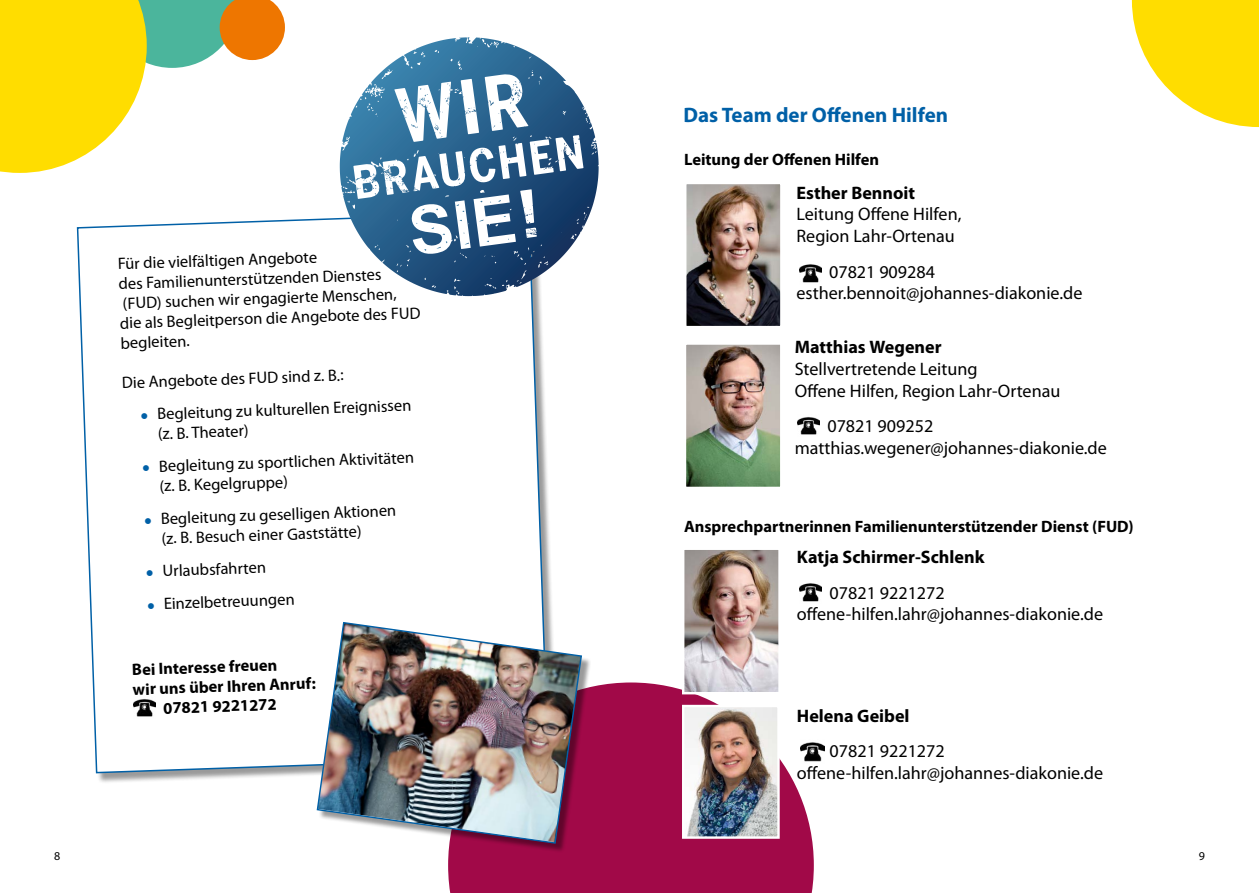
<style>
.page{position:relative;width:1259px;height:893px;background:#fff}
.page>*{position:absolute;margin:0;border:0;box-sizing:border-box;transform-origin:0 0}
.t1{font:700 21px "Myriad Pro";color:#0060a7}
.t2{font:18.15px/21.8px "Myriad Pro";color:#000}
.t3{font:700 18.15px "Myriad Pro";color:#000}
.t4{font:16.5px/19.8px "Myriad Pro";color:#000}
.t5{font:700 16.5px "Myriad Pro";color:#000}
.t6{font:12px "Myriad Pro";color:#000}
.s1{font-family:"Century Gothic";font-size:13.5px;color:#0060a7}
</style>
<div class="page">
<svg style="left:448px;top:682px;width:366px;height:211px;background:#ac265e"></svg>
<svg style="left:0;top:0;width:285px;height:173px"></svg>
<div style="left:79px;top:213px;width:480px;height:571px;background:#000;opacity:.4"></div>
<svg style="left:76px;top:211px;width:473px;height:563px"></svg>
<img style="left:687px;top:345px;width:92px;height:141px">
<div style="left:684px;top:342px;width:98px;height:147px;border:2px solid #fff"></div>
<img style="left:799px;top:264px;width:23px;height:19px">
<img style="left:797px;top:417px;width:23px;height:18px">
<img style="left:799px;top:583px;width:23px;height:19px">
<div style="left:318px;top:624px;width:273px;height:229px;background:#000;opacity:.4"></div>
<img style="left:316px;top:621px;width:267px;height:223px">
<svg style="left:388px;top:37px;width:81px;height:29px"></svg>
<svg style="left:353px;top:73px;width:230px;height:181px"></svg>
<img style="left:133px;top:696px;width:22px;height:22px">
<img style="left:685px;top:550px;width:93px;height:141px">
<div style="left:682px;top:547px;width:99px;height:147px;border:2px solid #fff"></div>
<img style="left:800px;top:739px;width:24px;height:24px">
<img style="left:685px;top:708px;width:91px;height:128px">
<div style="left:682px;top:705px;width:97px;height:134px;border:2px solid #fff"></div>
<img style="left:687px;top:185px;width:92px;height:140px">
<div style="left:684px;top:182px;width:98px;height:146px;border:2px solid #fff"></div>
<svg style="left:1132px;top:0;width:127px;height:127px"></svg>
<p class="t4" style="left:118px;top:254px;width:302px;rotate:-2deg">Für die vielfältigen Angebote<br>des Familienunterstützenden Dienstes (FUD) suchen wir engagierte Menschen,<br>die als Begleitperson die Angebote des FUD begleiten.</p>
<p class="t4" style="left:122px;top:372px;width:223px;rotate:-2deg">Die Angebote des FUD sind z. B.:</p>
<p class="t4" style="left:157px;top:404px;width:256px;text-indent:-17px;rotate:-2deg"><span class="s1">●</span> Begleitung zu kulturellen Ereignissen (z. B. Theater)</p>
<p class="t4" style="left:159px;top:456px;width:257px;text-indent:-17px;rotate:-2deg"><span class="s1">●</span> Begleitung zu sportlichen Aktivitäten (z. B. Kegelgruppe)</p>
<p class="t4" style="left:160px;top:508px;width:237px;text-indent:-17px;rotate:-2deg"><span class="s1">●</span> Begleitung zu geselligen Aktionen (z. B. Besuch einer Gaststätte)</p>
<p class="t4" style="left:145px;top:561px;width:122px;rotate:-2deg"><span class="s1">●</span> Urlaubsfahrten</p>
<p class="t4" style="left:146px;top:594px;width:149px;rotate:-2deg"><span class="s1">●</span> Einzelbetreuungen</p>
<p class="t5" style="left:132px;top:659px;width:147px;rotate:-2deg">Bei Interesse freuen</p>
<p class="t5" style="left:132px;top:679px;width:185px;rotate:-2deg">wir uns über Ihren Anruf:</p>
<p class="t5" style="left:163px;top:697px;width:115px;rotate:-2deg">07821 9221272</p>
<p class="t1" style="left:683px;top:101px;width:266px">Das Team der Offenen Hilfen</p>
<p class="t5" style="left:684px;top:149px;width:196px">Leitung der Offenen Hilfen</p>
<p class="t3" style="left:796px;top:181px;width:120px">Esther Bennoit</p>
<p class="t2" style="left:796px;top:203px;width:166px">Leitung Offene Hilfen,<br>Region Lahr-Ortenau</p>
<p class="t2" style="left:796px;top:261px;width:287px;text-indent:33px">07821 909284 esther.bennoit@johannes-diakonie.de</p>
<p class="t3" style="left:795px;top:335px;width:148px">Matthias Wegener</p>
<p class="t2" style="left:795px;top:358px;width:267px">Stellvertretende Leitung<br>Offene Hilfen, Region Lahr-Ortenau</p>
<p class="t2" style="left:795px;top:415px;width:314px;text-indent:33px">07821 909252 matthias.wegener@johannes-diakonie.de</p>
<p class="t5" style="left:684px;top:515px;width:451px">Ansprechpartnerinnen Familienunterstützender Dienst (FUD)</p>
<p class="t3" style="left:797px;top:545px;width:189px">Katja Schirmer-Schlenk</p>
<p class="t2" style="left:797px;top:581px;width:308px;text-indent:33px">07821 9221272 offene-hilfen.lahr@johannes-diakonie.de</p>
<p class="t3" style="left:797px;top:704px;width:114px">Helena Geibel</p>
<p class="t2" style="left:797px;top:740px;width:308px;text-indent:33px">07821 9221272 offene-hilfen.lahr@johannes-diakonie.de</p>
<p class="t6" style="left:54px;top:849px;width:8px">8</p>
<p class="t6" style="left:1198px;top:849px;width:8px">9</p>
</div>
